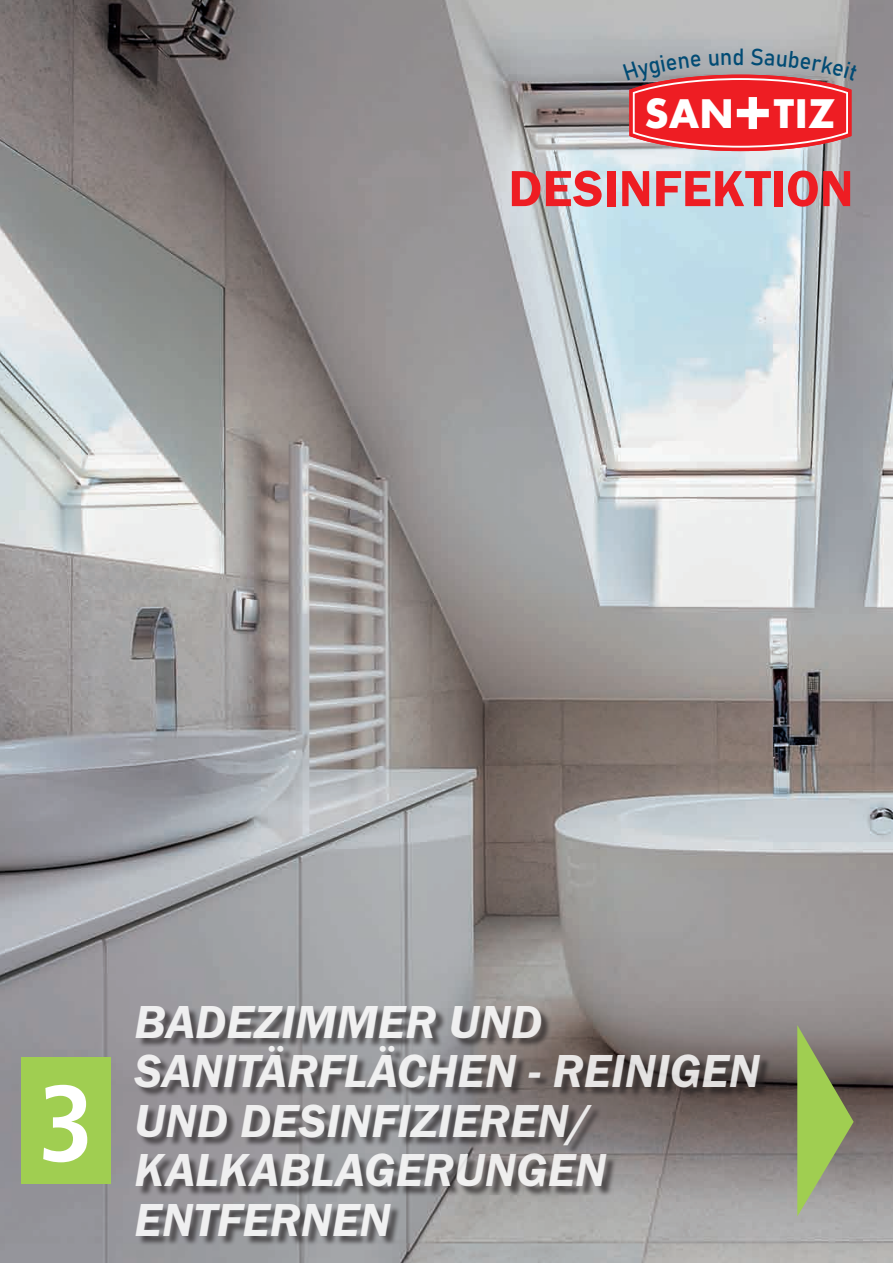
<style>
.page{position:relative;width:893px;height:1263px;background:#fff}
.page>*{position:absolute;margin:0;border:0;box-sizing:border-box;transform-origin:0 0}
.t1{font:700 condensed 108px "Frutiger";color:#fff}
.t2{font:52.5px "Franklin Gothic URW Dem";color:#ee1d23}
.t3{font:48px/49.5px "Franklin Gothic URW Dem Ita";color:#fff}
.t4{font:700 38.4px "AG Futura";letter-spacing:.02em;color:#fff}
.t5{font:23.25px "Bahnschrift";color:#014b74;scale:.95 1}
</style>
<div class="page">
<img style="left:0;top:0;width:893px;height:1263px">
<div style="left:21px;top:1057px;width:90px;height:127px;background:#a0ce51"></div>
<div style="left:136px;top:1007px;width:635px;height:239px;background:#231f20;opacity:.75"></div>
<svg style="left:797px;top:1025px;width:57px;height:191px;background:#93a668"></svg>
<svg style="left:623px;top:48px;width:235px;height:103px;background:#d45f63"></svg>
<p class="t5" style="left:732px;top:42px;width:14px">d</p>
<p class="t4" style="left:645px;top:88px;width:192px">SAN TIZ</p>
<p class="t2" style="left:508px;top:156px;width:347px">DESINFEKTION</p>
<p class="t1" style="left:38px;top:1060px;width:58px">3</p>
<p class="t3" style="left:135px;top:995px;width:627px">BADEZIMMER UND<br>SANITÄRFLÄCHEN - REINIGEN<br>UND DESINFIZIEREN/<br>KALKABLAGERUNGEN<br>ENTFERNEN</p>
</div>
